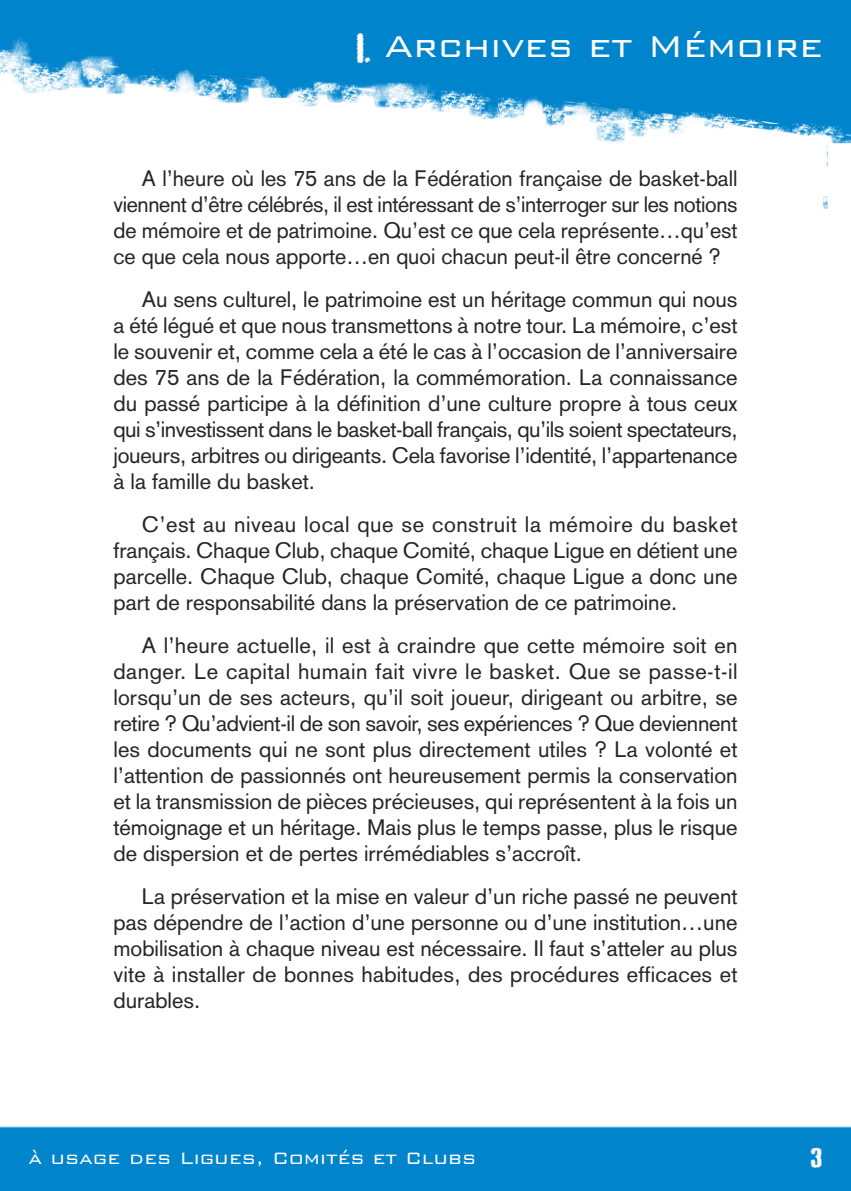
<style>
.page{position:relative;width:851px;height:1191px;background:#fff}
.page>*{position:absolute;margin:0;border:0;box-sizing:border-box;transform-origin:0 0}
.t1{font:300 40px "Bank Gothic BT";color:#fff}
.t2{font:22px/26px "Akzidenz Grotesk";color:#272627;text-align:justify}
.t3{font:300 22px "Bank Gothic BT";color:#fff}
.t4{font:22px "Acidreflux";color:#fff}
.s1{font-family:"Acidreflux";font-weight:400;font-size:32px}
</style>
<div class="page">
<img style="left:0;top:1px;width:850px;height:1190px">
<h1 class="t1" style="left:355px;top:25px;width:468px"><span class="s1">I.</span> Archives et Mémoire</h1>
<p class="t2" style="left:113px;top:165px;width:625px;text-indent:28px">A l’heure où les 75 ans de la Fédération française de basket-ball viennent d’être célébrés, il est intéressant de s’interroger sur les notions de mémoire et de patrimoine. Qu’est ce que cela représente…qu’est ce que cela nous apporte…en quoi chacun peut-il être concerné ?</p>
<p class="t2" style="left:113px;top:286px;width:625px;text-indent:28px">Au sens culturel, le patrimoine est un héritage commun qui nous a été légué et que nous transmettons à notre tour. La mémoire, c’est le souvenir et, comme cela a été le cas à l’occasion de l’anniversaire des 75 ans de la Fédération, la commémoration. La connaissance du passé participe à la définition d’une culture propre à tous ceux qui s’investissent dans le basket-ball français, qu’ils soient spectateurs, joueurs, arbitres ou dirigeants. Cela favorise l’identité, l’appartenance à la famille du basket.</p>
<p class="t2" style="left:113px;top:511px;width:625px;text-indent:28px">C’est au niveau local que se construit la mémoire du basket français. Chaque Club, chaque Comité, chaque Ligue en détient une parcelle. Chaque Club, chaque Comité, chaque Ligue a donc une part de responsabilité dans la préservation de ce patrimoine.</p>
<p class="t2" style="left:113px;top:632px;width:625px;text-indent:28px">A l’heure actuelle, il est à craindre que cette mémoire soit en danger. Le capital humain fait vivre le basket. Que se passe-t-il lorsqu’un de ses acteurs, qu’il soit joueur, dirigeant ou arbitre, se retire ? Qu’advient-il de son savoir, ses expériences ? Que deviennent les documents qui ne sont plus directement utiles ? La volonté et l’attention de passionnés ont heureusement permis la conservation et la transmission de pièces précieuses, qui représentent à la fois un témoignage et un héritage. Mais plus le temps passe, plus le risque de dispersion et de pertes irrémédiables s’accroît.</p>
<p class="t2" style="left:113px;top:883px;width:625px;text-indent:28px">La préservation et la mise en valeur d’un riche passé ne peuvent pas dépendre de l’action d’une personne ou d’une institution…une mobilisation à chaque niveau est nécessaire. Il faut s’atteler au plus vite à installer de bonnes habitudes, des procédures efficaces et durables.</p>
<p class="t3" style="left:28px;top:1146px;width:449px">à usage des Ligues, Comités et Clubs</p>
<p class="t4" style="left:810px;top:1146px;width:14px">3</p>
</div>
